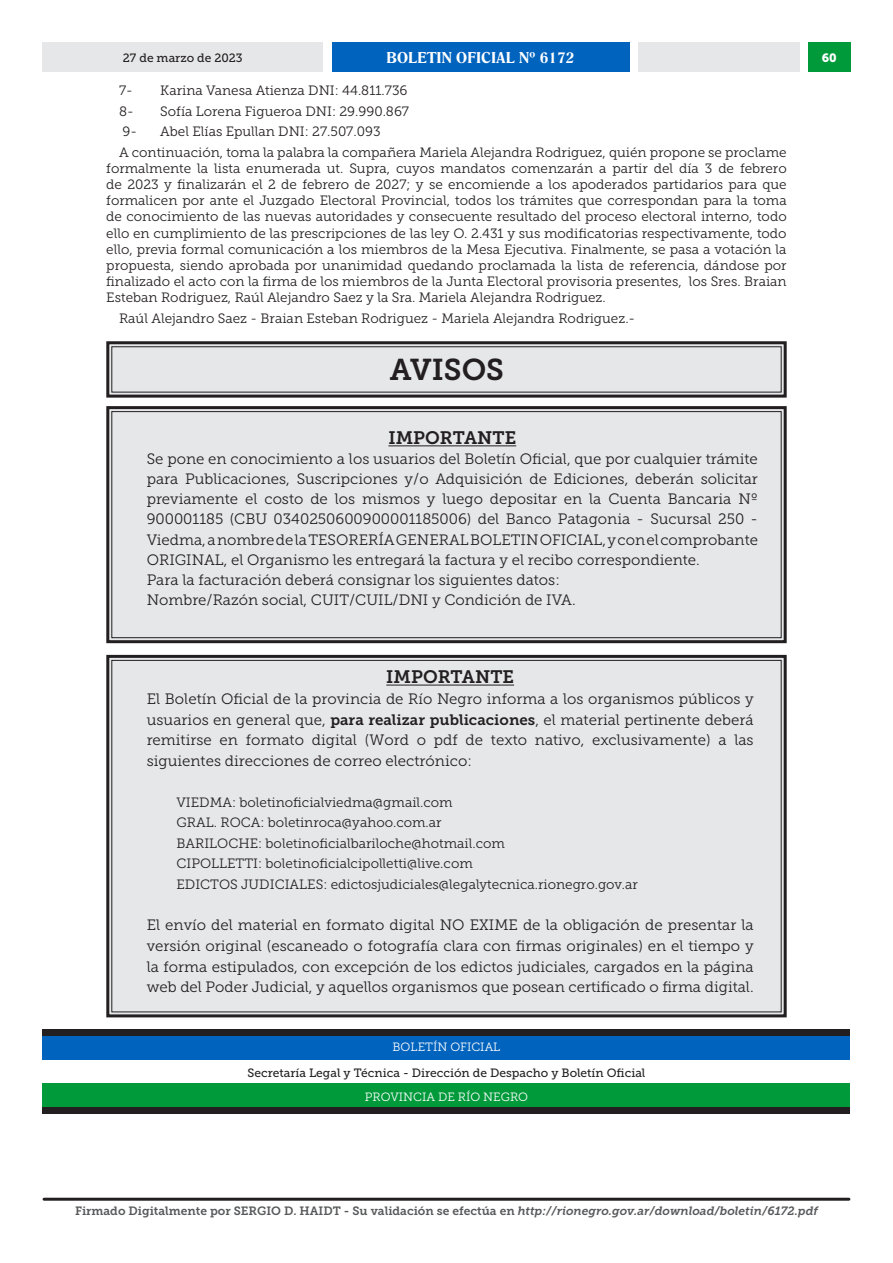
<style>
.page{position:relative;width:893px;height:1263px;background:#fff}
.page>*{position:absolute;margin:0;border:0;box-sizing:border-box;transform-origin:0 0}
.Negrita_encabezados{font:30px "Museo Slab 700";color:#231f20}
.Negrita_encabezados-2{font:18px "Museo Slab 700";color:#231f20}
.Encabezados_centrado{font:15px/20.7px "Museo Slab 300";color:#231f20;text-align:justify}
.t1{font:700 15px "Romana BT";color:#fff}
.Texto_Base{font:13.5px/16.2px "Museo Slab 300";color:#231f20;text-align:justify}
.Inciso_1{font:13.5px "Museo Slab 300";color:#231f20}
.t2{font:12px "Museo Slab 700";color:#58595b}
.t3{font:12px "Museo Slab 500";color:#232323}
.t4{font:12px "Museo Slab 300";color:#fff}
.t5{font:12px "Museo Slab 500";color:#231f20}
.t6{font:12px "Museo Slab 900";color:#fff}
.s1{font-family:"Museo Slab 700"}
.s2{font-style:italic}
</style>
<div class="page">
<div style="left:638px;top:43px;width:161px;height:29px;background:#e6e7e8"></div>
<div style="left:332px;top:43px;width:297px;height:29px;background:#0063be"></div>
<div style="left:808px;top:43px;width:42px;height:29px;background:#009a3b"></div>
<div style="left:43px;top:43px;width:280px;height:29px;background:#e6e7e8"></div>
<hr style="left:44px;top:1198px;width:805px;height:3px;background:#231f20">
<div style="left:43px;top:1036px;width:807px;height:24px;background:#0063be"></div>
<div style="left:43px;top:1029px;width:807px;height:7px;background:#231f20"></div>
<div style="left:43px;top:1107px;width:807px;height:7px;background:#231f20"></div>
<div style="left:43px;top:1083px;width:807px;height:24px;background:#009a3b"></div>
<div style="left:106px;top:406px;width:681px;height:238px;background:#e6e7e9"></div>
<div style="left:111px;top:411px;width:671px;height:227px;border:1px solid #231f20"></div>
<hr style="left:388px;top:445px;width:128px;height:1px;background:#231f20">
<div style="left:106px;top:654px;width:681px;height:364px;background:#e6e7e9"></div>
<hr style="left:386px;top:685px;width:128px;height:1px;background:#231f20">
<svg style="left:106px;top:341px;width:681px;height:57px"></svg>
<div style="left:111px;top:346px;width:671px;height:47px;border:1px solid #231f20"></div>
<p class="t5" style="left:123px;top:51px;width:121px">27 de marzo de 2023</p>
<p class="t1" style="left:387px;top:48px;width:189px">BOLETIN OFICIAL Nº 6172</p>
<p class="t6" style="left:822px;top:51px;width:16px">60</p>
<p class="Texto_Base" style="left:119px;top:83px;width:15px">7-</p>
<p class="Texto_Base" style="left:160px;top:83px;width:249px">Karina Vanesa Atienza DNI: 44.811.736</p>
<p class="Texto_Base" style="left:119px;top:103px;width:16px">8-</p>
<p class="Texto_Base" style="left:160px;top:103px;width:250px">Sofía Lorena Figueroa DNI: 29.990.867</p>
<p class="Texto_Base" style="left:122px;top:123px;width:16px">9-</p>
<p class="Texto_Base" style="left:160px;top:123px;width:222px">Abel Elías Epullan DNI: 27.507.093</p>
<p class="Texto_Base" style="left:106px;top:144px;width:682px;text-indent:13px">A continuación, toma la palabra la compañera Mariela Alejandra Rodriguez, quién propone se proclame formalmente la lista enumerada ut. Supra, cuyos mandatos comenzarán a partir del día 3 de febrero de 2023 y finalizarán el 2 de febrero de 2027; y se encomiende a los apoderados partidarios para que formalicen por ante el Juzgado Electoral Provincial, todos los trámites que correspondan para la toma de conocimiento de las nuevas autoridades y consecuente resultado del proceso electoral interno, todo ello en cumplimiento de las prescripciones de las ley O. 2.431 y sus modificatorias respectivamente, todo ello, previa formal comunicación a los miembros de la Mesa Ejecutiva. Finalmente, se pasa a votación la propuesta, siendo aprobada por unanimidad quedando proclamada la lista de referencia, dándose por finalizado el acto con la firma de los miembros de la Junta Electoral provisoria presentes, los Sres. Braian Esteban Rodriguez, Raúl Alejandro Saez y la Sra. Mariela Alejandra Rodriguez.</p>
<p class="Texto_Base" style="left:119px;top:310px;width:518px">Raúl Alejandro Saez - Braian Esteban Rodriguez - Mariela Alejandra Rodriguez.-</p>
<p class="Negrita_encabezados" style="left:390px;top:352px;width:116px">AVISOS</p>
<p class="Negrita_encabezados-2" style="left:388px;top:428px;width:129px">IMPORTANTE</p>
<p class="Encabezados_centrado" style="left:147px;top:449px;width:613px;line-height:20.1px">Se pone en conocimiento a los usuarios del Boletín Oficial, que por cualquier trámite para Publicaciones, Suscripciones y/o Adquisición de Ediciones, deberán solicitar previamente el costo de los mismos y luego depositar en la Cuenta Bancaria Nº 900001185 (CBU 0340250600900001185006) del Banco Patagonia - Sucursal 250 - Viedma, a nombre de la TESORERÍA GENERAL BOLETIN OFICIAL, y con el comprobante ORIGINAL, el Organismo les entregará la factura y el recibo correspondiente.</p>
<p class="Encabezados_centrado" style="left:147px;top:569px;width:415px">Para la facturación deberá consignar los siguientes datos:</p>
<p class="Encabezados_centrado" style="left:147px;top:589px;width:430px">Nombre/Razón social, CUIT/CUIL/DNI y Condición de IVA.</p>
<p class="Negrita_encabezados-2" style="left:386px;top:667px;width:129px">IMPORTANTE</p>
<p class="Encabezados_centrado" style="left:147px;top:688px;width:609px">El Boletín Oficial de la provincia de Río Negro informa a los organismos públicos y usuarios en general que, <span class="s1">para realizar publicaciones</span>, el material pertinente deberá remitirse en formato digital (Word o pdf de texto nativo, exclusivamente) a las siguientes direcciones de correo electrónico:</p>
<p class="Inciso_1" style="left:176px;top:795px;width:278px">VIEDMA: boletinoficialviedma@gmail.com</p>
<p class="Inciso_1" style="left:176px;top:815px;width:267px">GRAL. ROCA: boletinroca@yahoo.com.ar</p>
<p class="Inciso_1" style="left:176px;top:836px;width:330px">BARILOCHE: boletinoficialbariloche@hotmail.com</p>
<p class="Inciso_1" style="left:176px;top:856px;width:298px">CIPOLLETTI: boletinoficialcipolletti@live.com</p>
<p class="Inciso_1" style="left:176px;top:877px;width:463px">EDICTOS JUDICIALES: edictosjudiciales@legalytecnica.rionegro.gov.ar</p>
<p class="Encabezados_centrado" style="left:147px;top:915px;width:608px">El envío del material en formato digital NO EXIME de la obligación de presentar la versión original (escaneado o fotografía clara con firmas originales) en el tiempo y la forma estipulados, con excepción de los edictos judiciales, cargados en la página web del Poder Judicial, y aquellos organismos que posean certificado o firma digital.</p>
<p class="t4" style="left:393px;top:1040px;width:109px">BOLETÍN OFICIAL</p>
<p class="t3" style="left:247px;top:1066px;width:399px">Secretaría Legal y Técnica - Dirección de Despacho y Boletín Oficial</p>
<p class="t4" style="left:365px;top:1090px;width:165px">PROVINCIA DE RÍO NEGRO</p>
<p class="t2" style="left:75px;top:1204px;width:744px">Firmado Digitalmente por SERGIO D. HAIDT - Su validación se efectúa en <span class="s2">http://rionegro.gov.ar/download/boletin/6172.pdf</span></p>
</div>
